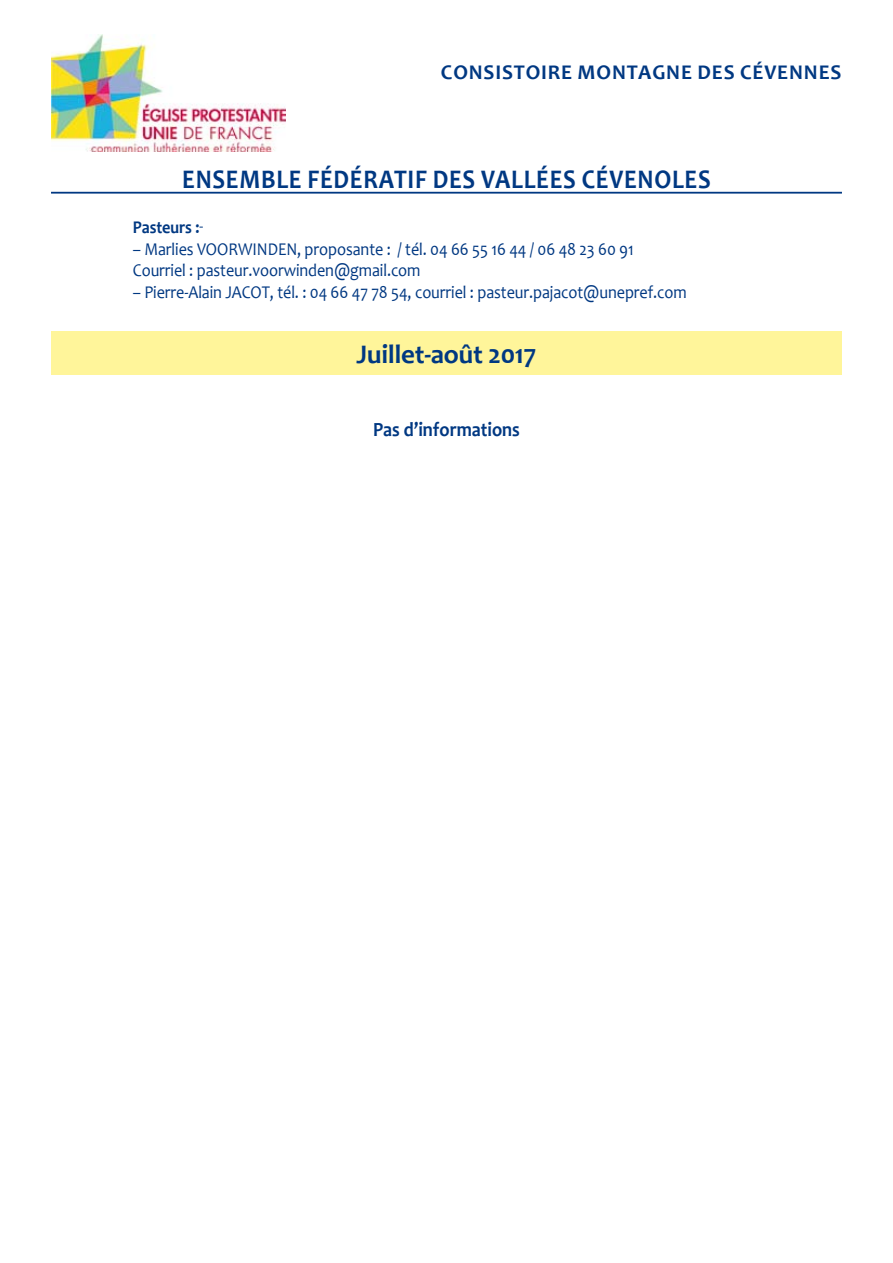
<style>
.page{position:relative;width:893px;height:1263px;background:#fff}
.page>*{position:absolute;margin:0;border:0;box-sizing:border-box;transform-origin:0 0}
.t1{font:700 27px "Candara";letter-spacing:.03em;color:#003882;scale:.9 1}
.t2{font:700 27px "Candara";letter-spacing:-.01em;color:#003882}
.t3{font:700 21px "Candara";letter-spacing:.04em;color:#003882}
.t4{font:700 20.25px "Candara";color:#003882;scale:.9 1}
.t5{font:18px/21.6px "Candara";letter-spacing:-.005em;color:#003882;scale:.9 1}
.t6{font:700 18px "Candara";color:#003882;scale:.9 1}
</style>
<div class="page">
<div style="left:51px;top:332px;width:791px;height:43px;background:#fff59a"></div>
<hr style="left:51px;top:192px;width:791px;height:2px;background:#003882">
<img style="left:51px;top:34px;width:234px;height:117px">
<p class="t3" style="left:441px;top:60px;width:402px">CONSISTOIRE MONTAGNE DES CÉVENNES</p>
<h1 class="t1" style="left:182px;top:162px;width:589px">ENSEMBLE FÉDÉRATIF DES VALLÉES CÉVENOLES</h1>
<p class="t6" style="left:133px;top:216px;width:75px">PASTEURS :</p>
<p class="t5" style="left:133px;top:238px;width:558px">– Marlies VOORWINDEN, proposante : / tél. 04 66 55 16 44 / 06 48 23 60 91<br>Courriel : pasteur.voorwinden@gmail.com</p>
<p class="t5" style="left:133px;top:281px;width:617px">– Pierre-Alain JACOT, tél. : 04 66 47 78 54, courriel : pasteur.pajacot@unepref.com</p>
<h1 class="t2" style="left:357px;top:338px;width:181px">JUILLET-AOÛT 2017</h1>
<p class="t4" style="left:373px;top:417px;width:165px">PAS D’INFORMATIONS</p>
</div>
